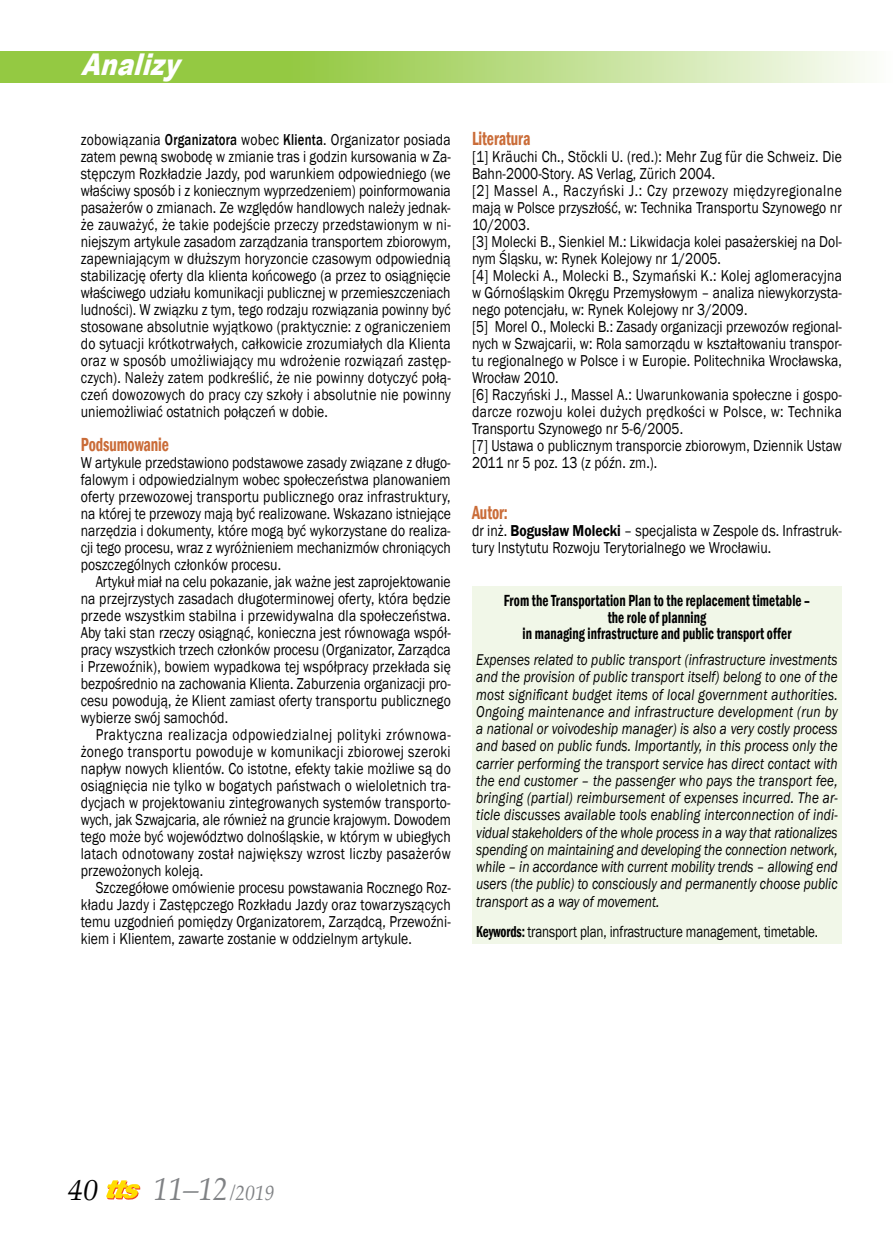
<style>
.page{position:relative;width:893px;height:1251px;background:#fff}
.page>*{position:absolute;margin:0;border:0;box-sizing:border-box;transform-origin:0 0}
.t1{font:italic 33px "Palatino Linotype";color:#808285;scale:.91 1}
.t2{font:italic 900 30px "Arial";color:#fff;scale:.8 1}
.t3{font:italic 30px "Palatino Linotype";color:#000}
.t4{font:600 condensed 19.5px "Franklin Gothic";letter-spacing:-.005em;color:#ca6c38;scale:.8 1}
.t5{font:600 condensed 16.5px/16.5px "Franklin Gothic";letter-spacing:.005em;color:#000;text-align:center;scale:.8 1}
.t6{font:16.2px/17px "Franklin Gothic";letter-spacing:.005em;color:#000;text-align:justify;scale:.84 1}
.t7{font:16.2px "Franklin Gothic";letter-spacing:.005em;color:#000;scale:.8 1}
.t8{font:italic 16.05px/17.2px "Franklin Gothic";color:#000;text-align:justify;scale:.82 1}
.s1{font-weight:500}
.s2{font-weight:600}
.s3{font-weight:600;font-stretch:condensed}
.s4{font-size:16.05px}
.s5{font-size:21.45px}
</style>
<div class="page">
<svg style="left:0;top:51px;width:867px;height:32px;background:#b4d97a"></svg>
<svg style="left:106px;top:1180px;width:34px;height:19px"></svg>
<div style="left:472px;top:586px;width:370px;height:357px;background:#f1f7e8"></div>
<h2 class="t2" style="left:81px;top:43px;width:137px">Analizy</h2>
<p class="t6" style="left:81px;top:131px;width:442px">zobowiązania <span class="s1">Organizatora</span> wobec <span class="s1">Klienta</span>. Organizator posiada zatem pewną swobodę w zmianie tras i godzin kursowania w Za&shy;stępczym Rozkładzie Jazdy, pod warunkiem odpowiedniego (we właściwy sposób i z koniecznym wyprzedzeniem) poinformowania pasażerów o zmianach. Ze względów handlowych należy jednak&shy;że zauważyć, że takie podejście przeczy przedstawionym w ni&shy;niejszym artykule zasadom zarządzania transportem zbiorowym, zapewniającym w dłuższym horyzoncie czasowym odpowiednią stabilizację oferty dla klienta końcowego (a przez to osiągnięcie właściwego udziału komunikacji publicznej w przemieszczeniach ludności). W związku z tym, tego rodzaju rozwiązania powinny być stosowane absolutnie wyjątkowo (praktycznie: z ograniczeniem do sytuacji krótkotrwałych, całkowicie zrozumiałych dla Klienta oraz w sposób umożliwiający mu wdrożenie rozwiązań zastęp&shy;czych). Należy zatem podkreślić, że nie powinny dotyczyć połą&shy;czeń dowozowych do pracy czy szkoły i absolutnie nie powinny uniemożliwiać ostatnich połączeń w dobie.</p>
<p class="t4" style="left:81px;top:431px;width:112px">Podsumowanie</p>
<p class="t6" style="left:81px;top:454px;width:442px">W artykule przedstawiono podstawowe zasady związane z długo&shy;falowym i odpowiedzialnym wobec społeczeństwa planowaniem oferty przewozowej transportu publicznego oraz infrastruktury, na której te przewozy mają być realizowane. Wskazano istniejące narzędzia i dokumenty, które mogą być wykorzystane do realiza&shy;cji tego procesu, wraz z wyróżnieniem mechanizmów chroniących poszczególnych członków procesu.</p>
<p class="t6" style="left:81px;top:573px;width:442px;text-indent:15px">Artykuł miał na celu pokazanie, jak ważne jest zaprojektowanie na przejrzystych zasadach długoterminowej oferty, która będzie przede wszystkim stabilna i przewidywalna dla społeczeństwa.<br>Aby taki stan rzeczy osiągnąć, konieczna jest równowaga współ&shy;pracy wszystkich trzech członków procesu (Organizator, Zarządca i Przewoźnik), bowiem wypadkowa tej współpracy przekłada się bezpośrednio na zachowania Klienta. Zaburzenia organizacji pro&shy;cesu powodują, że Klient zamiast oferty transportu publicznego wybierze swój samochód.</p>
<p class="t6" style="left:81px;top:726px;width:442px;text-indent:15px">Praktyczna realizacja odpowiedzialnej polityki zrównowa&shy;żonego transportu powoduje w komunikacji zbiorowej szeroki napływ nowych klientów. Co istotne, efekty takie możliwe są do osiągnięcia nie tylko w bogatych państwach o wieloletnich tra&shy;dycjach w projektowaniu zintegrowanych systemów transporto&shy;wych, jak Szwajcaria, ale również na gruncie krajowym. Dowodem tego może być województwo dolnośląskie, w którym w ubiegłych latach odnotowany został największy wzrost liczby pasażerów przewożonych koleją.</p>
<p class="t6" style="left:81px;top:878px;width:442px;text-indent:15px">Szczegółowe omówienie procesu powstawania Rocznego Roz&shy;kładu Jazdy i Zastępczego Rozkładu Jazdy oraz towarzyszących temu uzgodnień pomiędzy Organizatorem, Zarządcą, Przewoźni&shy;kiem i Klientem, zawarte zostanie w oddzielnym artykule.</p>
<p class="t4" style="left:472px;top:125px;width:75px">Literatura</p>
<p class="t6" style="left:472px;top:148px;width:442px;text-align:left">[1] Kräuchi Ch., Stöckli U. (red.): Mehr Zug für die Schweiz. Die Bahn-2000-Story. AS Verlag, Zürich 2004.<br>[2] Massel A., Raczyński J.: Czy przewozy międzyregionalne mają w Polsce przyszłość, w: Technika Transportu Szynowego nr 10/2003.<br>[3] Molecki B., Sienkiel M.: Likwidacja kolei pasażerskiej na Dol&shy;nym Śląsku, w: Rynek Kolejowy nr 1/2005.<br>[4] Molecki A., Molecki B., Szymański K.: Kolej aglomeracyjna w Górnośląskim Okręgu Przemysłowym – analiza niewykorzysta&shy;nego potencjału, w: Rynek Kolejowy nr 3/2009.<br>[5] Morel O., Molecki B.: Zasady organizacji przewozów regional&shy;nych w Szwajcarii, w: Rola samorządu w kształtowaniu transpor&shy;tu regionalnego w Polsce i w Europie. Politechnika Wrocławska, Wrocław 2010.<br>[6] Raczyński J., Massel A.: Uwarunkowania społeczne i gospo&shy;darcze rozwoju kolei dużych prędkości w Polsce, w: Technika Transportu Szynowego nr 5-6/2005.<br>[7] Ustawa o publicznym transporcie zbiorowym, Dziennik Ustaw 2011 nr 5 poz. 13 (z późn. zm.).</p>
<p class="t4" style="left:472px;top:499px;width:46px">Autor:</p>
<p class="t6" style="left:472px;top:522px;width:442px">dr inż. <span class="s2">Bogusław Molecki</span> – specjalista w Zespole ds. Infrastruk&shy;tury Instytutu Rozwoju Terytorialnego we Wrocławiu.</p>
<p class="t5" style="left:504px;top:592px;width:384px">From the Transportation Plan to the replacement timetable – the role of planning<br>in managing infrastructure and public transport offer</p>
<p class="t8" style="left:476px;top:651px;width:442px">Expenses related to public transport (infrastructure investments and the provision of public transport itself) belong to one of the most significant budget items of local government authorities.<br>Ongoing maintenance and infrastructure development (run by a national or voivodeship manager) is also a very costly process and based on public funds. Importantly, in this process only the carrier performing the transport service has direct contact with the end customer – the passenger who pays the transport fee, bringing (partial) reimbursement of expenses incurred. The ar&shy;ticle discusses available tools enabling interconnection of indi&shy;vidual stakeholders of the whole process in a way that rationalizes spending on maintaining and developing the connection network, while – in accordance with current mobility trends – allowing end users (the public) to consciously and permanently choose public transport as a way of movement.</p>
<p class="t7" style="left:476px;top:921px;width:429px"><span class="s3">Keywords:</span> transport plan, infrastructure management, timetable<span class="s4">.</span></p>
<h2 class="t3" style="left:68px;top:1167px;width:31px">40</h2>
<h1 class="t1" style="left:153px;top:1164px;width:135px">11–12 <span class="s5">/2019</span></h1>
</div>
